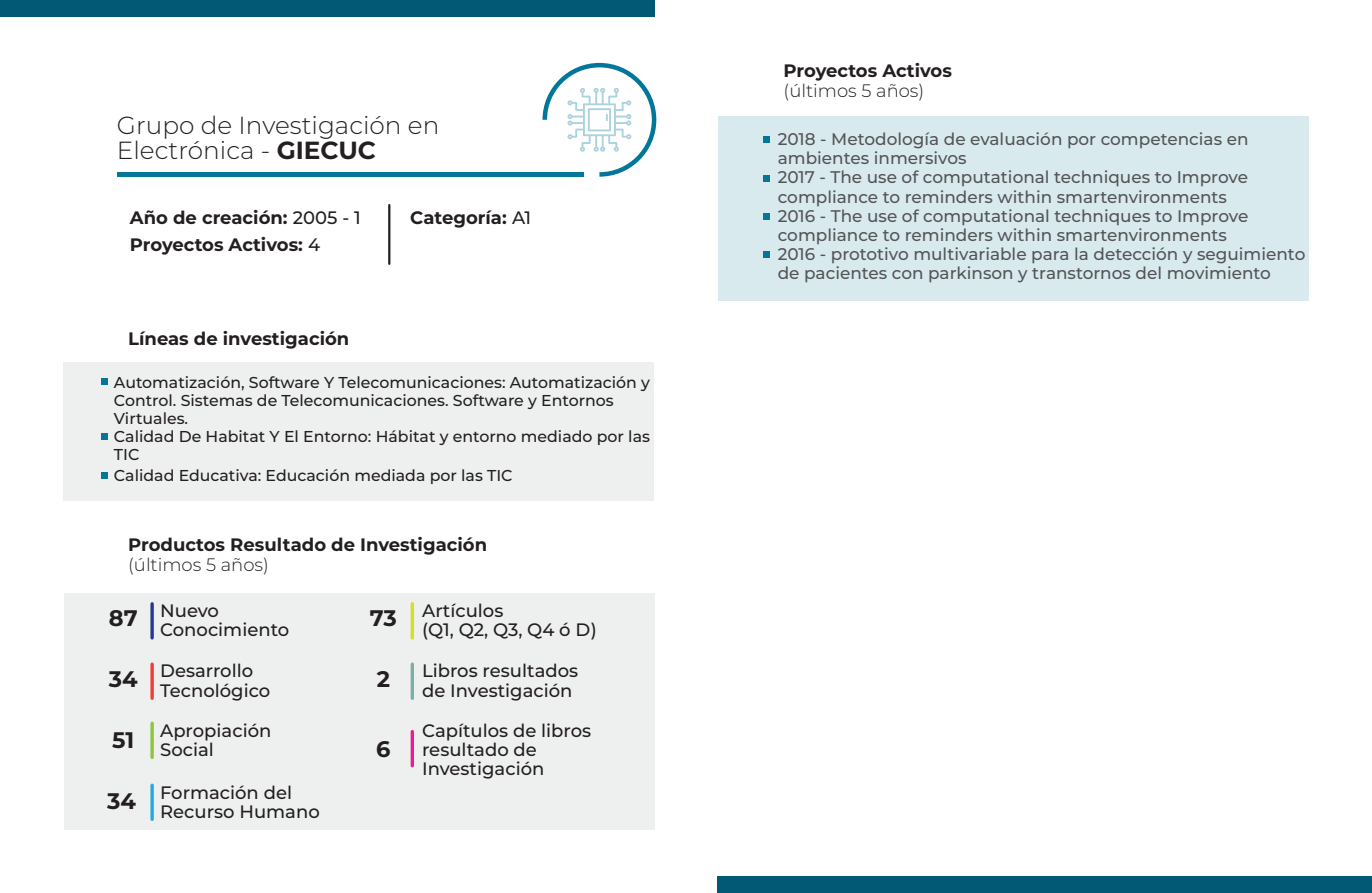
<style>
.page{position:relative;width:1372px;height:893px;background:#fff}
.page>*{position:absolute;margin:0;border:0;box-sizing:border-box;transform-origin:0 0}
.t1{font:300 24.75px/24.8px "Montserrat";color:#231f20}
.t2{font:700 22.5px "Montserrat";color:#231f20}
.t3{font:500 18px/19.1px "Montserrat";color:#231f20}
.t4{font:700 18px/26.6px "Montserrat";color:#231f20}
.t5{font:300 18px "Montserrat";color:#231f20}
.t6{font:500 16.88px/19.1px "Montserrat";color:#535557}
.t7{font:500 15.75px/18px "Montserrat";color:#231f20}
.s1{font-weight:700}
.s2{font-weight:500}
</style>
<div class="page">
<div style="left:64px;top:362px;width:590px;height:138px;background:#eeefef"></div>
<div style="left:117px;top:172px;width:466px;height:5px;background:#02779a"></div>
<hr style="left:388px;top:205px;width:2px;height:59px;background:#231f20">
<div style="left:64px;top:593px;width:590px;height:236px;background:#eeefef"></div>
<svg style="left:150px;top:604px;width:4px;height:34px"></svg>
<svg style="left:150px;top:664px;width:4px;height:34px"></svg>
<svg style="left:150px;top:723px;width:4px;height:34px"></svg>
<svg style="left:410px;top:604px;width:4px;height:34px"></svg>
<svg style="left:410px;top:664px;width:4px;height:34px"></svg>
<svg style="left:410px;top:731px;width:4px;height:35px"></svg>
<svg style="left:150px;top:785px;width:4px;height:34px"></svg>
<div style="left:718px;top:876px;width:653px;height:17px;background:#015975"></div>
<div style="left:0;top:0;width:654px;height:17px;background:#015975"></div>
<div style="left:718px;top:117px;width:589px;height:184px;background:#d9eaef"></div>
<div style="left:763px;top:137px;width:7px;height:6px;background:#02779a"></div>
<div style="left:763px;top:175px;width:7px;height:7px;background:#02779a"></div>
<div style="left:763px;top:213px;width:7px;height:7px;background:#02779a"></div>
<div style="left:763px;top:251px;width:7px;height:6px;background:#02779a"></div>
<svg style="left:101px;top:379px;width:6px;height:6px"></svg>
<div style="left:101px;top:472px;width:6px;height:7px;background:#02779a"></div>
<div style="left:101px;top:433px;width:6px;height:7px;background:#02779a"></div>
<svg style="left:542px;top:63px;width:114px;height:114px"></svg>
<h1 class="t1" style="left:117px;top:112px;width:324px">Grupo de Investigación en<br>Electrónica - <span class="s1">GIECUC</span></h1>
<p class="t4" style="left:130px;top:204px;width:232px">Año de creación: <span class="s2">2005 - 1<br></span>Proyectos Activos: <span class="s2">4</span></p>
<p class="t4" style="left:410px;top:204px;width:122px">Categoría: <span class="s2">A1</span></p>
<p class="t4" style="left:128px;top:324px;width:223px">Líneas de investigación</p>
<p class="t7" style="left:114px;top:373px;width:537px">Automatización, Software Y Telecomunicaciones: Automatización y Control. Sistemas de Telecomunicaciones. Software y Entornos Virtuales.<br>Calidad De Habitat Y El Entorno: Hábitat y entorno mediado por las TIC</p>
<p class="t7" style="left:114px;top:465px;width:400px">Calidad Educativa: Educación mediada por las TIC</p>
<p class="t4" style="left:128px;top:530px;width:360px">Productos Resultado de Investigación</p>
<p class="t5" style="left:128px;top:552px;width:142px">(últimos 5 años)</p>
<p class="t3" style="left:160px;top:600px;width:130px">Nuevo<br>Conocimiento</p>
<p class="t3" style="left:160px;top:661px;width:112px">Desarrollo<br>Tecnológico</p>
<p class="t3" style="left:160px;top:720px;width:113px">Apropiación<br>Social</p>
<p class="t3" style="left:160px;top:782px;width:161px">Formación del<br>Recurso Humano</p>
<p class="t3" style="left:422px;top:600px;width:176px">Artículos<br>(Q1, Q2, Q3, Q4 ó D)</p>
<p class="t3" style="left:422px;top:661px;width:158px">Libros resultados de Investigación</p>
<p class="t3" style="left:422px;top:720px;width:170px">Capítulos de libros resultado de<br>Investigación</p>
<h2 class="t2" style="left:109px;top:602px;width:30px">87</h2>
<h2 class="t2" style="left:370px;top:602px;width:29px">73</h2>
<h2 class="t2" style="left:377px;top:663px;width:15px">2</h2>
<h2 class="t2" style="left:109px;top:663px;width:30px">34</h2>
<h2 class="t2" style="left:112px;top:724px;width:24px">51</h2>
<h2 class="t2" style="left:376px;top:732px;width:16px">6</h2>
<h2 class="t2" style="left:107px;top:785px;width:30px">34</h2>
<p class="t4" style="left:783px;top:57px;width:170px">Proyectos Activos</p>
<p class="t5" style="left:783px;top:79px;width:142px">(últimos 5 años)</p>
<p class="t6" style="left:777px;top:129px;width:529px">2018 - Metodología de evaluación por competencias en ambientes inmersivos<br>2017 - The use of computational techniques to Improve compliance to reminders within smartenvironments<br>2016 - The use of computational techniques to Improve compliance to reminders within smartenvironments<br>2016 - prototivo multivariable para la detección y seguimiento de pacientes con parkinson y transtornos del movimiento</p>
</div>
